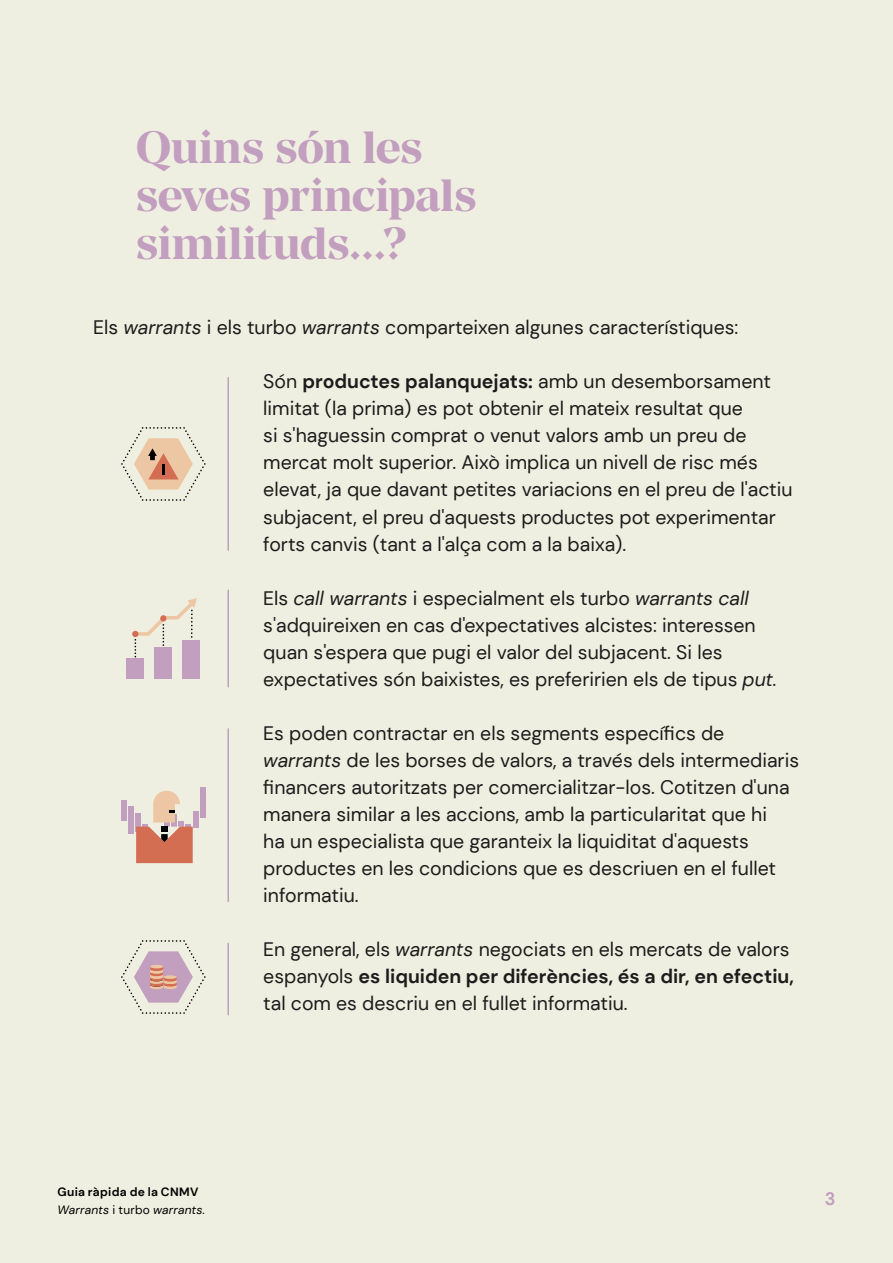
<style>
.page{position:relative;width:893px;height:1263px;background:#efefe1}
.page>*{position:absolute;margin:0;border:0;box-sizing:border-box;transform-origin:0 0}
.t1{font:700 45px/48px "Manier";letter-spacing:-.005em;color:#c29ebf}
.t2{font:19.5px/27px "DM Sans";color:#1c1c1c}
.t3{font:700 18px "DM Sans";color:#c29ebf}
.t4{font:700 12px/17.7px "DM Sans";letter-spacing:.025em;color:#000}
.s1{font-style:italic}
.s2{font-weight:700}
.s3{font-weight:400;font-style:italic}
.s4{font-weight:400}
</style>
<div class="page">
<hr style="left:227px;top:377px;width:2px;height:174px;background:#c29ebf">
<hr style="left:227px;top:728px;width:2px;height:174px;background:#c29ebf">
<hr style="left:227px;top:943px;width:2px;height:72px;background:#c29ebf">
<hr style="left:227px;top:590px;width:2px;height:97px;background:#c29ebf">
<div style="left:121px;top:800px;width:6px;height:20px;background:#c29ebf"></div>
<div style="left:128px;top:806px;width:6px;height:27px;background:#c29ebf"></div>
<div style="left:135px;top:813px;width:6px;height:19px;background:#c29ebf"></div>
<div style="left:193px;top:811px;width:5px;height:17px;background:#c29ebf"></div>
<div style="left:200px;top:787px;width:6px;height:30px;background:#c29ebf"></div>
<svg style="left:136px;top:791px;width:57px;height:72px;background:#daa590"></svg>
<svg style="left:121px;top:427px;width:85px;height:74px;background:#e4d3bf"></svg>
<div style="left:127px;top:659px;width:17px;height:20px;background:#c29ebf"></div>
<div style="left:155px;top:648px;width:17px;height:31px;background:#c29ebf"></div>
<div style="left:183px;top:640px;width:17px;height:39px;background:#c29ebf"></div>
<svg style="left:132px;top:598px;width:65px;height:59px;background:#e6dfd5"></svg>
<div style="left:160px;top:615px;width:7px;height:6px;background:#d46e52;border-radius:50%"></div>
<svg style="left:121px;top:940px;width:85px;height:74px;background:#dbcdcb"></svg>
<svg style="left:164px;top:975px;width:13px;height:4px"></svg>
<h1 class="t1" style="left:136px;top:124px;width:342px">Quins són les seves principals similituds...?</h1>
<p class="t2" style="left:93px;top:314px;width:647px">Els <span class="s1">warrants</span> i els turbo <span class="s1">warrants</span> comparteixen algunes característiques:</p>
<p class="t2" style="left:263px;top:368px;width:531px">Són <span class="s2">productes palanquejats:</span> amb un desemborsament limitat (la prima) es pot obtenir el mateix resultat que<br>si s'haguessin comprat o venut valors amb un preu de mercat molt superior. Això implica un nivell de risc més elevat, ja que davant petites variacions en el preu de l'actiu subjacent, el preu d'aquests productes pot experimentar forts canvis (tant a l'alça com a la baixa).</p>
<p class="t2" style="left:263px;top:584px;width:515px">Els <span class="s1">call warrants</span> i especialment els turbo <span class="s1">warrants call </span>s'adquireixen en cas d'expectatives alcistes: interessen quan s'espera que pugi el valor del subjacent. Si les expectatives són baixistes, es preferirien els de tipus <span class="s1">put.</span></p>
<p class="t2" style="left:263px;top:719px;width:537px">Es poden contractar en els segments específics de <span class="s1">warrants</span> de les borses de valors, a través dels intermediaris financers autoritzats per comercialitzar-los. Cotitzen d'una manera similar a les accions, amb la particularitat que hi<br>ha un especialista que garanteix la liquiditat d'aquests productes en les condicions que es descriuen en el fullet informatiu.</p>
<p class="t2" style="left:263px;top:935px;width:532px">En general, els <span class="s1">warrants</span> negociats en els mercats de valors espanyols <span class="s2">es liquiden per diferències, és a dir, en efectiu, </span>tal com es descriu en el fullet informatiu.</p>
<p class="t4" style="left:57px;top:1183px;width:149px">Guia ràpida de la CNMV<br><span class="s3">Warrants</span> <span class="s4">i turbo</span> <span class="s3">warrants.</span></p>
<p class="t3" style="left:825px;top:1188px;width:12px">3</p>
</div>
